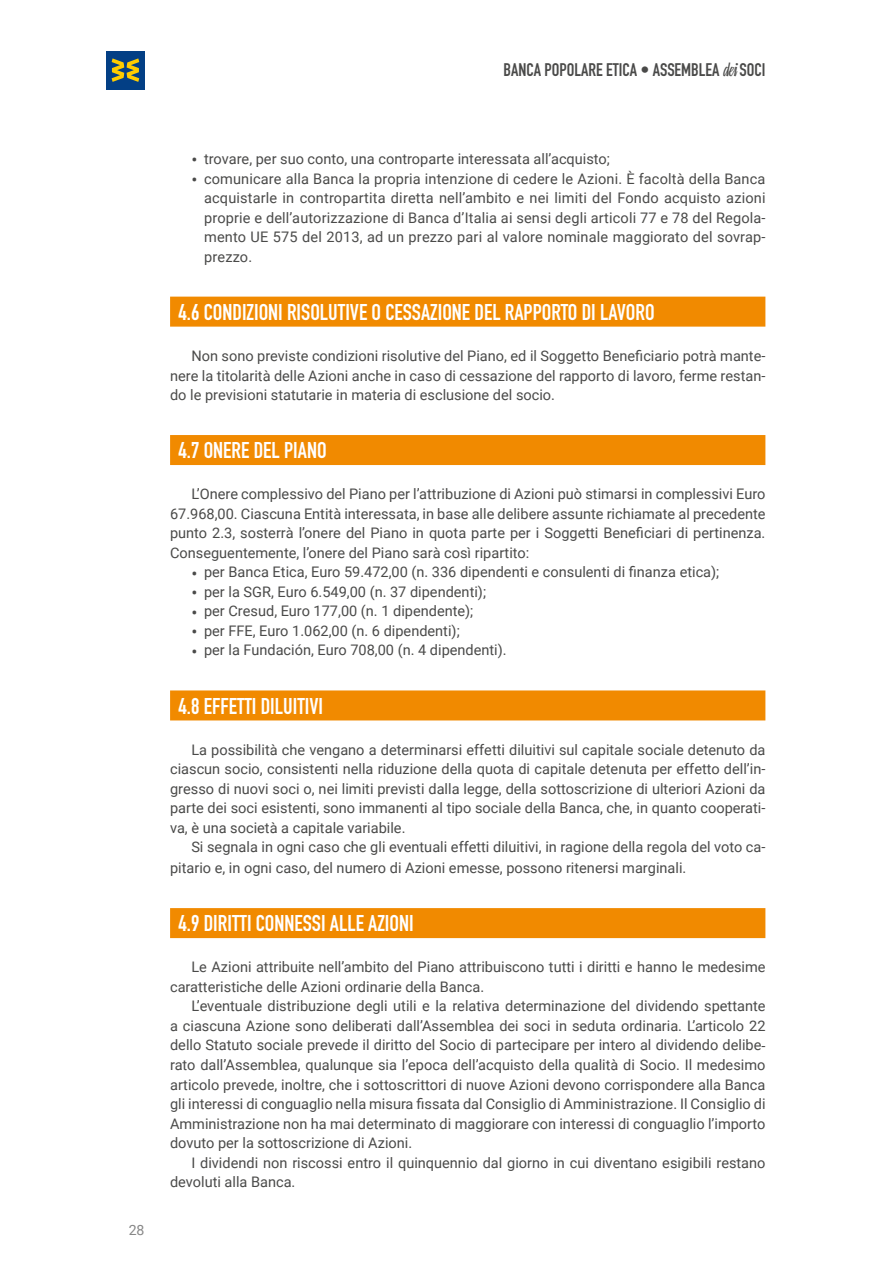
<style>
.page{position:relative;width:893px;height:1263px;background:#fff}
.page>*{position:absolute;margin:0;border:0;box-sizing:border-box;transform-origin:0 0}
.t1{font:22.5px "DIN Engschrift Std";color:#fff}
.t2{font:18px "DIN Engschrift Std";color:#4a4a49}
.t3{font:14.55px/19.5px "Roboto";color:#4a4a49;text-align:justify}
.t4{font:14.1px "Roboto";color:#878787}
.s1{font-family:"Linotype Gneisenauette";font-weight:300}
.s2{font-size:18px}
</style>
<div class="page">
<div style="left:106px;top:51px;width:39px;height:38px;background:#033f85"></div>
<svg style="left:112px;top:58px;width:27px;height:24px"></svg>
<div style="left:170px;top:297px;width:595px;height:30px;background:#f18a00"></div>
<div style="left:170px;top:435px;width:595px;height:30px;background:#f18a00"></div>
<div style="left:170px;top:690px;width:595px;height:30px;background:#f18a00"></div>
<div style="left:170px;top:908px;width:595px;height:30px;background:#f18a00"></div>
<p class="t2" style="left:504px;top:59px;width:263px">BANCA POPOLARE ETICA • ASSEMBLEA <span class="s1">dei</span> SOCI</p>
<p class="t4" style="left:129px;top:1220px;width:17px">28</p>
<p class="t3" style="left:191px;top:149px;width:420px"><span class="s2">•</span> trovare, per suo conto, una controparte interessata all’acquisto;</p>
<p class="t3" style="left:204px;top:168px;width:563px;text-indent:-13px"><span class="s2">•</span> comunicare alla Banca la propria intenzione di cedere le Azioni. È facoltà della Banca acquistarle in contropartita diretta nell’ambito e nei limiti del Fondo acquisto azioni proprie e dell’autorizzazione di Banca d’Italia ai sensi degli articoli 77 e 78 del Regola&shy;mento UE 575 del 2013, ad un prezzo pari al valore nominale maggiorato del sovrap&shy;prezzo.</p>
<h1 class="t1" style="left:179px;top:299px;width:477px">4.6 CONDIZIONI RISOLUTIVE O CESSAZIONE DEL RAPPORTO DI LAVORO</h1>
<p class="t3" style="left:170px;top:346px;width:597px;text-indent:21px">Non sono previste condizioni risolutive del Piano, ed il Soggetto Beneficiario potrà mante&shy;nere la titolarità delle Azioni anche in caso di cessazione del rapporto di lavoro, ferme restan&shy;do le previsioni statutarie in materia di esclusione del socio.</p>
<h1 class="t1" style="left:179px;top:437px;width:150px">4.7 ONERE DEL PIANO</h1>
<p class="t3" style="left:170px;top:484px;width:597px;text-indent:21px">L’Onere complessivo del Piano per l’attribuzione di Azioni può stimarsi in complessivi Euro 67.968,00. Ciascuna Entità interessata, in base alle delibere assunte richiamate al precedente punto 2.3, sosterrà l’onere del Piano in quota parte per i Soggetti Beneficiari di pertinenza.<br>Conseguentemente, l’onere del Piano sarà così ripartito:</p>
<p class="t3" style="left:191px;top:562px;width:529px"><span class="s2">•</span> per Banca Etica, Euro 59.472,00 (n. 336 dipendenti e consulenti di finanza etica);</p>
<p class="t3" style="left:191px;top:581px;width:296px"><span class="s2">•</span> per la SGR, Euro 6.549,00 (n. 37 dipendenti);</p>
<p class="t3" style="left:191px;top:601px;width:284px"><span class="s2">•</span> per Cresud, Euro 177,00 (n. 1 dipendente);</p>
<p class="t3" style="left:191px;top:620px;width:270px"><span class="s2">•</span> per FFE, Euro 1.062,00 (n. 6 dipendenti);</p>
<p class="t3" style="left:191px;top:640px;width:317px"><span class="s2">•</span> per la Fundación, Euro 708,00 (n. 4 dipendenti).</p>
<h1 class="t1" style="left:179px;top:693px;width:146px">4.8 EFFETTI DILUITIVI</h1>
<p class="t3" style="left:170px;top:739px;width:597px;text-indent:21px">La possibilità che vengano a determinarsi effetti diluitivi sul capitale sociale detenuto da ciascun socio, consistenti nella riduzione della quota di capitale detenuta per effetto dell’in&shy;gresso di nuovi soci o, nei limiti previsti dalla legge, della sottoscrizione di ulteriori Azioni da parte dei soci esistenti, sono immanenti al tipo sociale della Banca, che, in quanto cooperati&shy;va, è una società a capitale variabile.</p>
<p class="t3" style="left:170px;top:836px;width:597px;line-height:20.7px;text-indent:21px">Si segnala in ogni caso che gli eventuali effetti diluitivi, in ragione della regola del voto ca&shy;pitario e, in ogni caso, del numero di Azioni emesse, possono ritenersi marginali.</p>
<h1 class="t1" style="left:179px;top:910px;width:236px">4.9 DIRITTI CONNESSI ALLE AZIONI</h1>
<p class="t3" style="left:170px;top:957px;width:597px;text-indent:21px">Le Azioni attribuite nell’ambito del Piano attribuiscono tutti i diritti e hanno le medesime caratteristiche delle Azioni ordinarie della Banca.</p>
<p class="t3" style="left:170px;top:996px;width:597px;text-indent:21px">L’eventuale distribuzione degli utili e la relativa determinazione del dividendo spettante a ciascuna Azione sono deliberati dall’Assemblea dei soci in seduta ordinaria. L’articolo 22 dello Statuto sociale prevede il diritto del Socio di partecipare per intero al dividendo delibe&shy;rato dall’Assemblea, qualunque sia l’epoca dell’acquisto della qualità di Socio. Il medesimo articolo prevede, inoltre, che i sottoscrittori di nuove Azioni devono corrispondere alla Banca gli interessi di conguaglio nella misura fissata dal Consiglio di Amministrazione. Il Consiglio di Amministrazione non ha mai determinato di maggiorare con interessi di conguaglio l’importo dovuto per la sottoscrizione di Azioni.</p>
<p class="t3" style="left:170px;top:1152px;width:597px;text-indent:21px">I dividendi non riscossi entro il quinquennio dal giorno in cui diventano esigibili restano devoluti alla Banca.</p>
</div>
